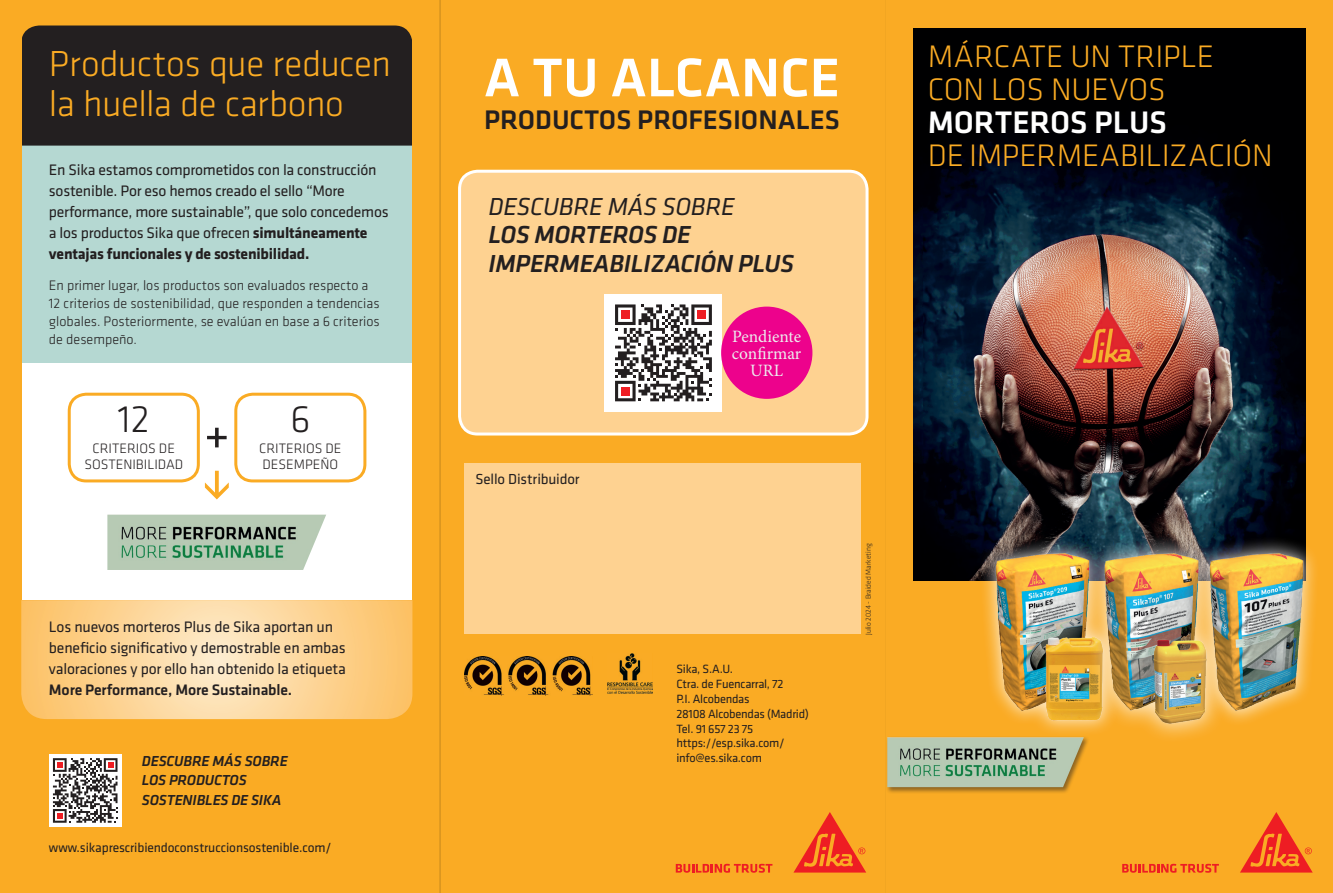
<style>
.page{position:relative;width:1333px;height:893px;background:#fff}
.page>*{position:absolute;margin:0;border:0;box-sizing:border-box;transform-origin:0 0}
.t1{font:500 56.4px "Klavika";color:#fff}
.t2{font:300 39.45px "Klavika";color:#231f20}
.t3{font:300 37.5px/39.9px "Klavika";letter-spacing:-.015em;color:#faab24}
.t4{font:300 32.25px/33px "Klavika";letter-spacing:-.005em;color:#faab24}
.t5{font:500 32.25px "Klavika";letter-spacing:-.005em;color:#fff}
.t6{font:500 27.9px "Klavika";color:#231f20}
.t7{font:italic 500 25.5px/28.5px "Klavika";letter-spacing:-.01em;color:#231f20}
.t8{font:italic 25.5px "Klavika";letter-spacing:-.01em;color:#231f20}
.t9{font:17.4px/17.4px "Minion Pro";color:#ececee;text-align:center}
.t10{font:15.75px/21px "Klavika";letter-spacing:-.015em;color:#231f20}
.t11{font:500 15.75px "Klavika";letter-spacing:-.01em;color:#231f20}
.t12{font:italic 500 15px/19.5px "Klavika";letter-spacing:-.01em;color:#231f20}
.t13{font:15px "Klavika";letter-spacing:-.01em;color:#231f20}
.t14{font:300 14.25px/18px "Klavika";color:#231f20}
.t15{font:300 14.1px/16.2px "Klavika";color:#231f20;text-align:center}
.t16{font:13.5px "Klavika";letter-spacing:-.01em;color:#231f20}
.t17{font:12.45px/14.9px "Klavika";letter-spacing:-.02em;color:#231f20}
.t18{font:300 7.5px "Klavika";color:#231f20}
.s1{font-weight:700}
</style>
<div class="page">
<div style="left:440px;top:0;width:449px;height:893px;background:#faab24"></div>
<div style="left:460px;top:171px;width:407px;height:263px;background:#fed291;border-radius:18px"></div>
<div style="left:458px;top:170px;width:411px;height:265px;border:3px solid #fff;border-radius:18px"></div>
<svg style="left:676px;top:864px;width:96px;height:9px"></svg>
<svg style="left:794px;top:812px;width:72px;height:60px"></svg>
<div style="left:464px;top:463px;width:397px;height:171px;background:#fed291"></div>
<img style="left:607px;top:653px;width:45px;height:41px">
<img style="left:464px;top:656px;width:129px;height:39px">
<div style="left:0;top:0;width:440px;height:143px;background:#faab24"></div>
<div style="left:21px;top:146px;width:391px;height:217px;background:#b5d8d2"></div>
<div style="left:21px;top:26px;width:391px;height:120px;background:#231f20"></div>
<div style="left:0;top:0;width:21px;height:893px;background:#faab24"></div>
<div style="left:412px;top:0;width:28px;height:893px;background:#faab24"></div>
<div style="left:0;top:600px;width:440px;height:293px;background:#faab24"></div>
<div style="left:49px;top:754px;width:72px;height:72px;background:#fff"></div>
<svg style="left:53px;top:758px;width:65px;height:65px"></svg>
<div style="left:605px;top:294px;width:117px;height:117px;background:#fff"></div>
<svg style="left:615px;top:304px;width:97px;height:97px"></svg>
<div style="left:621px;top:310px;width:9px;height:9px;background:#ee1d23"></div>
<div style="left:697px;top:310px;width:9px;height:9px;background:#ee1d23"></div>
<div style="left:621px;top:387px;width:9px;height:8px;background:#ee1d23"></div>
<hr style="left:439px;top:0;width:2px;height:893px;background:#dcdddf">
<hr style="left:886px;top:0;width:1px;height:893px;background:#dcdddf">
<div style="left:887px;top:0;width:446px;height:893px;background:#faab24"></div>
<svg style="left:1122px;top:864px;width:97px;height:9px"></svg>
<svg style="left:1240px;top:812px;width:73px;height:60px"></svg>
<div style="left:886px;top:736px;width:204px;height:58px;background:#231f20;opacity:.5"></div>
<img style="left:887px;top:737px;width:197px;height:50px">
<img style="left:914px;top:28px;width:392px;height:553px">
<div style="left:979px;top:536px;width:142px;height:201px;background:#fff;opacity:.75"></div>
<img style="left:992px;top:549px;width:91px;height:164px">
<img style="left:1043px;top:635px;width:40px;height:87px">
<div style="left:1083px;top:531px;width:145px;height:213px;background:#fff;opacity:.75"></div>
<img style="left:1103px;top:551px;width:90px;height:162px">
<img style="left:1152px;top:639px;width:41px;height:85px">
<div style="left:1193px;top:536px;width:127px;height:191px;background:#fff;opacity:.75"></div>
<img style="left:1208px;top:550px;width:98px;height:164px">
<div style="left:68px;top:393px;width:132px;height:89px;border:3px solid #faab24;border-radius:17px"></div>
<div style="left:234px;top:393px;width:132px;height:89px;border:3px solid #faab24;border-radius:17px"></div>
<img style="left:107px;top:514px;width:219px;height:56px">
<svg style="left:207px;top:428px;width:20px;height:19px"></svg>
<svg style="left:205px;top:471px;width:24px;height:28px"></svg>
<svg style="left:21px;top:600px;width:391px;height:119px;background:#fcd393"></svg>
<div style="left:721px;top:307px;width:91px;height:92px;background:#ed028c;border-radius:50%"></div>
<h3 class="t3" style="left:49px;top:44px;width:344px">Productos que reducen la huella de carbono</h3>
<p class="t10" style="left:49px;top:160px;width:341px">En Sika estamos comprometidos con la construcción sostenible. Por eso hemos creado el sello “More performance, more sustainable”, que solo concedemos a los productos Sika que ofrecen <span class="s1">simultáneamente ventajas funcionales y de sostenibilidad.</span></p>
<p class="t14" style="left:49px;top:277px;width:332px">En primer lugar, los productos son evaluados respecto a 12 criterios de sostenibilidad, que responden a tendencias globales. Posteriormente, se evalúan en base a 6 criterios de desempeño.</p>
<h2 class="t2" style="left:118px;top:398px;width:33px">12</h2>
<p class="t15" style="left:84px;top:441px;width:100px">CRITERIOS DE<br>SOSTENIBILIDAD</p>
<h2 class="t2" style="left:290px;top:398px;width:22px">6</h2>
<p class="t15" style="left:259px;top:441px;width:84px;text-align:left">CRITERIOS DE<br>DESEMPEÑO</p>
<p class="t10" style="left:49px;top:616px;width:298px">Los nuevos morteros Plus de Sika aportan un beneficio significativo y demostrable en ambas valoraciones y por ello han obtenido la etiqueta</p>
<p class="t11" style="left:49px;top:681px;width:245px">More Performance, More Sustainable.</p>
<p class="t12" style="left:142px;top:751px;width:147px">DESCUBRE MÁS SOBRE<br>LOS PRODUCTOS<br>SOSTENIBLES DE SIKA</p>
<p class="t16" style="left:49px;top:840px;width:284px">www.sikaprescribiendoconstruccionsostenible.com/</p>
<h1 class="t1" style="left:484px;top:47px;width:358px">A TU ALCANCE</h1>
<h3 class="t6" style="left:484px;top:105px;width:357px">PRODUCTOS PROFESIONALES</h3>
<h3 class="t8" style="left:489px;top:192px;width:248px">DESCUBRE MÁS SOBRE</h3>
<h3 class="t7" style="left:489px;top:221px;width:307px">LOS MORTEROS DE<br>IMPERMEABILIZACIÓN PLUS</h3>
<p class="t9" style="left:732px;top:327px;width:71px">Pendiente confirmar<br>URL</p>
<p class="t13" style="left:475px;top:470px;width:106px">Sello Distribuidor</p>
<p class="t17" style="left:676px;top:662px;width:134px">Sika, S.A.U.<br>Ctra. de Fuencarral, 72<br>P.I. Alcobendas<br>28108 Alcobendas (Madrid)<br>Tel. 91 657 23 75 https://esp.sika.com/ info@es.sika.com</p>
<p class="t18" style="left:864px;top:635px;width:93px;rotate:-90deg">Julio 2024 - Braided Marketing</p>
<h3 class="t4" style="left:928px;top:40px;width:288px">MÁRCATE UN TRIPLE<br>CON LOS NUEVOS</h3>
<h3 class="t5" style="left:928px;top:104px;width:240px">MORTEROS PLUS</h3>
<h3 class="t4" style="left:928px;top:139px;width:346px">DE IMPERMEABILIZACIÓN</h3>
</div>
